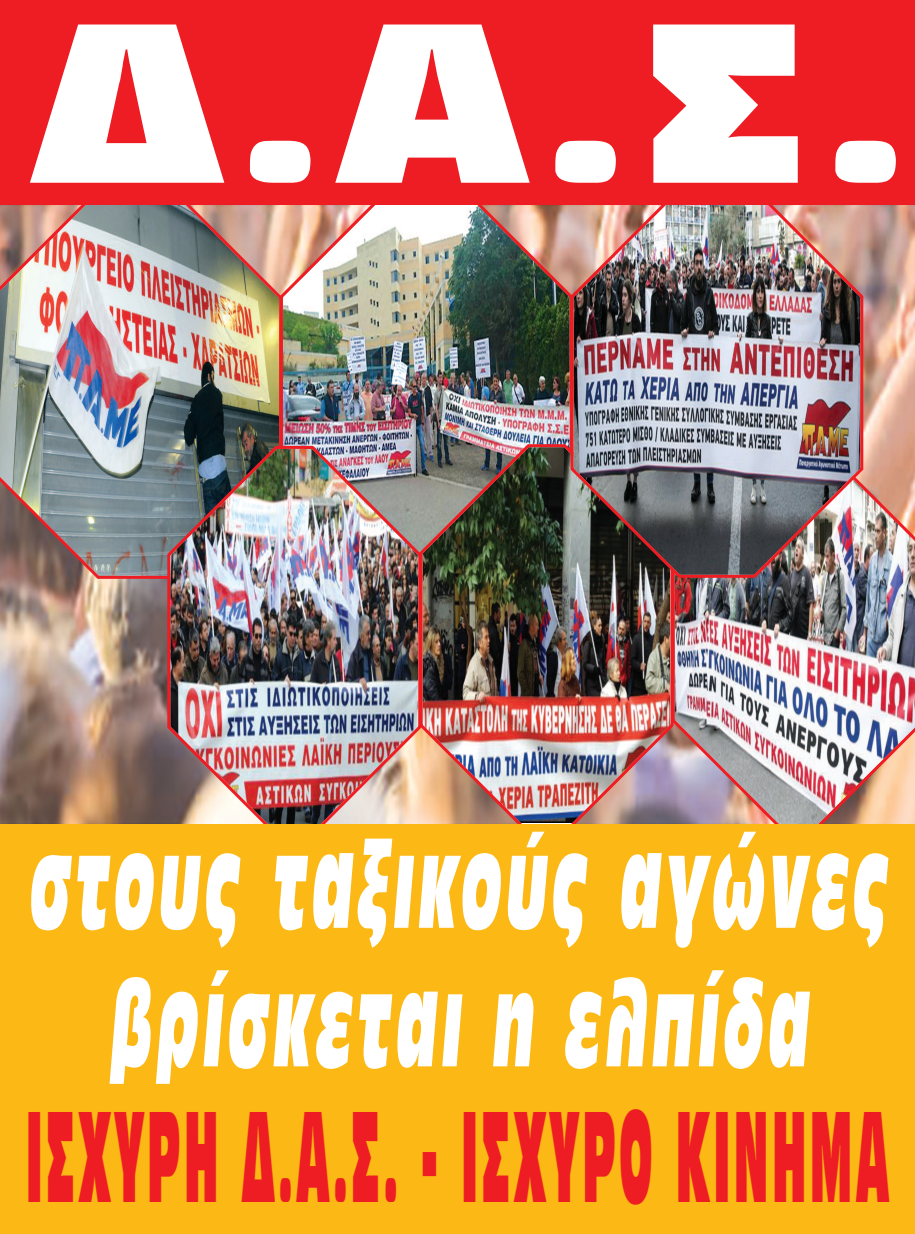
<style>
.page{position:relative;width:915px;height:1234px;background:#fff}
.page>*{position:absolute;margin:0;border:0;box-sizing:border-box;transform-origin:0 0}
.t1{font:237.08px "UB Antique Olive Compact";color:#fff;scale:1.1 1}
.t2{font:134.85px "UB Antique Olive Compact";letter-spacing:.075em;color:#ee1d23;scale:.33 1}
.t3{font:127.88px/138.4px "UB Antique Olive Compact Italic";letter-spacing:.075em;color:#fff;text-align:center;scale:.46 1}
</style>
<div class="page">
<img style="left:0;top:204px;width:914px;height:619px">
<img style="left:0;top:204px;width:280px;height:374px">
<img style="left:280px;top:204px;width:290px;height:242px">
<img style="left:419px;top:444px;width:252px;height:379px">
<img style="left:671px;top:439px;width:243px;height:384px">
<img style="left:570px;top:204px;width:293px;height:373px">
<img style="left:167px;top:446px;width:254px;height:377px">
<div style="left:0;top:823px;width:914px;height:410px;background:#fcb814"></div>
<div style="left:0;top:0;width:914px;height:204px;background:#ee1d23"></div>
<h1 class="t1" style="left:31px;top:-19px;width:799px">Δ.Α.Σ.</h1>
<p class="t3" style="left:27px;top:817px;width:1870px">στους ταξικούς αγώνες βρίσκεται η ελπίδα</p>
<p class="t2" style="left:26px;top:1086px;width:2616px">ΙΣΧΥΡΗ Δ.Α.Σ. - ΙΣΧΥΡΟ ΚΙΝΗΜΑ</p>
</div>
